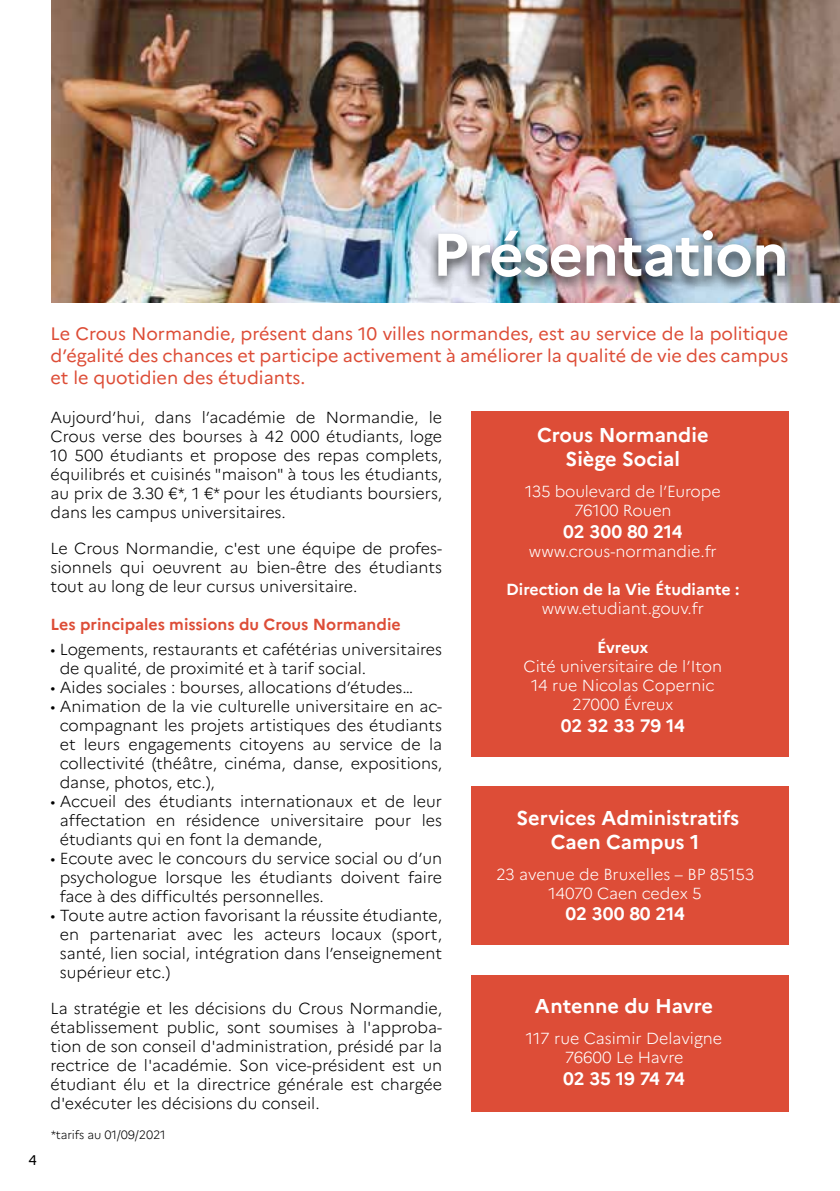
<style>
.page{position:relative;width:840px;height:1191px;background:#fff}
.page>*{position:absolute;margin:0;border:0;box-sizing:border-box;transform-origin:0 0}
.t1{font:700 60px "Marianne";letter-spacing:-.02em;color:#fff}
.t2{font:700 20px/24px "Marianne";color:#fff;text-align:center}
.t3{font:18px/21.6px "Marianne";color:#dd4d37;text-align:justify}
.t4{font:700 18px "Marianne";letter-spacing:-.01em;color:#fff}
.t5{font:300 16px/19px "Marianne";color:#000;text-align:justify}
.t6{font:300 16px/19.2px "Marianne";color:#fff;text-align:center}
.t7{font:700 16px "Marianne";color:#dd4d37}
.t8{font:700 16px "Marianne";color:#fff}
.t9{font:14px "Marianne";color:#000}
.t10{font:300 12px "Marianne";letter-spacing:-.01em;color:#000}
</style>
<div class="page">
<img style="left:51px;top:0;width:788px;height:302px">
<div style="left:427px;top:226px;width:368px;height:67px;background:#000;opacity:.75"></div>
<div style="left:470px;top:411px;width:317px;height:346px;background:#dd4d37"></div>
<div style="left:470px;top:975px;width:317px;height:136px;background:#dd4d37"></div>
<div style="left:470px;top:786px;width:317px;height:159px;background:#dd4d37"></div>
<h1 class="t1" style="left:432px;top:218px;width:358px">Présentation</h1>
<p class="t9" style="left:28px;top:1151px;width:10px">4</p>
<p class="t3" style="left:50px;top:323px;width:739px">Le Crous Normandie, présent dans 10 villes normandes, est au service de la politique d’égalité des chances et participe activement à améliorer la qualité de vie des campus et le quotidien des étudiants.</p>
<p class="t2" style="left:536px;top:423px;width:173px">Crous Normandie<br>Siège Social</p>
<p class="t6" style="left:524px;top:481px;width:197px">135 boulevard de l’Europe<br>76100 Rouen</p>
<p class="t4" style="left:563px;top:520px;width:121px">02 300 80 214</p>
<p class="t6" style="left:528px;top:541px;width:189px">www.crous-normandie.fr</p>
<p class="t8" style="left:506px;top:580px;width:235px">Direction de la Vie Étudiante :</p>
<p class="t6" style="left:541px;top:599px;width:164px">www.etudiant.gouv.fr</p>
<p class="t8" style="left:596px;top:637px;width:53px">Évreux</p>
<p class="t6" style="left:523px;top:656px;width:200px">Cité universitaire de l’Iton<br>14 rue Nicolas Copernic<br>27000 Évreux</p>
<p class="t4" style="left:560px;top:714px;width:125px">02 32 33 79 14</p>
<p class="t5" style="left:50px;top:408px;width:393px">Aujourd’hui, dans l’académie de Normandie, le Crous verse des bourses à 42 000 étudiants, loge 10 500 étudiants et propose des repas complets, équilibrés et cuisinés "maison" à tous les étudiants, au prix de 3.30 €*, 1 €* pour les étudiants boursiers, dans les campus universitaires.</p>
<p class="t5" style="left:50px;top:539px;width:393px">Le Crous Normandie, c'est une équipe de profes&shy;sionnels qui oeuvrent au bien-être des étudiants tout au long de leur cursus universitaire.</p>
<p class="t7" style="left:50px;top:615px;width:351px">Les principales missions du Crous Normandie</p>
<p class="t5" style="left:60px;top:639px;width:383px;text-indent:-9px">• Logements, restaurants et cafétérias universitaires de qualité, de proximité et à tarif social.</p>
<p class="t5" style="left:50px;top:677px;width:364px">• Aides sociales : bourses, allocations d’études…</p>
<p class="t5" style="left:60px;top:696px;width:383px;text-indent:-9px">• Animation de la vie culturelle universitaire en ac&shy;compagnant les projets artistiques des étudiants et leurs engagements citoyens au service de la collectivité (théâtre, cinéma, danse, expositions, danse, photos, etc.),</p>
<p class="t5" style="left:60px;top:791px;width:383px;text-indent:-9px">• Accueil des étudiants internationaux et de leur affectation en résidence universitaire pour les étudiants qui en font la demande,</p>
<p class="t5" style="left:60px;top:848px;width:383px;text-indent:-9px">• Ecoute avec le concours du service social ou d’un psychologue lorsque les étudiants doivent faire face à des difficultés personnelles.</p>
<p class="t5" style="left:60px;top:905px;width:383px;text-indent:-9px">• Toute autre action favorisant la réussite étudiante, en partenariat avec les acteurs locaux (sport, santé, lien social, intégration dans l’enseignement supérieur etc.)</p>
<p class="t5" style="left:50px;top:998px;width:393px">La stratégie et les décisions du Crous Normandie, établissement public, sont soumises à l'approba&shy;tion de son conseil d'administration, présidé par la rectrice de l'académie. Son vice-président est un étudiant élu et la directrice générale est chargée d'exécuter les décisions du conseil.</p>
<p class="t2" style="left:516px;top:806px;width:224px">Services Administratifs<br>Caen Campus 1</p>
<p class="t6" style="left:495px;top:864px;width:260px">23 avenue de Bruxelles – BP 85153<br>14070 Caen cedex 5</p>
<p class="t4" style="left:565px;top:903px;width:121px">02 300 80 214</p>
<p class="t2" style="left:534px;top:994px;width:179px">Antenne du Havre</p>
<p class="t6" style="left:525px;top:1028px;width:198px">117 rue Casimir Delavigne<br>76600 Le Havre</p>
<p class="t4" style="left:562px;top:1067px;width:123px">02 35 19 74 74</p>
<p class="t10" style="left:51px;top:1127px;width:116px">*tarifs au 01/09/2021</p>
</div>
